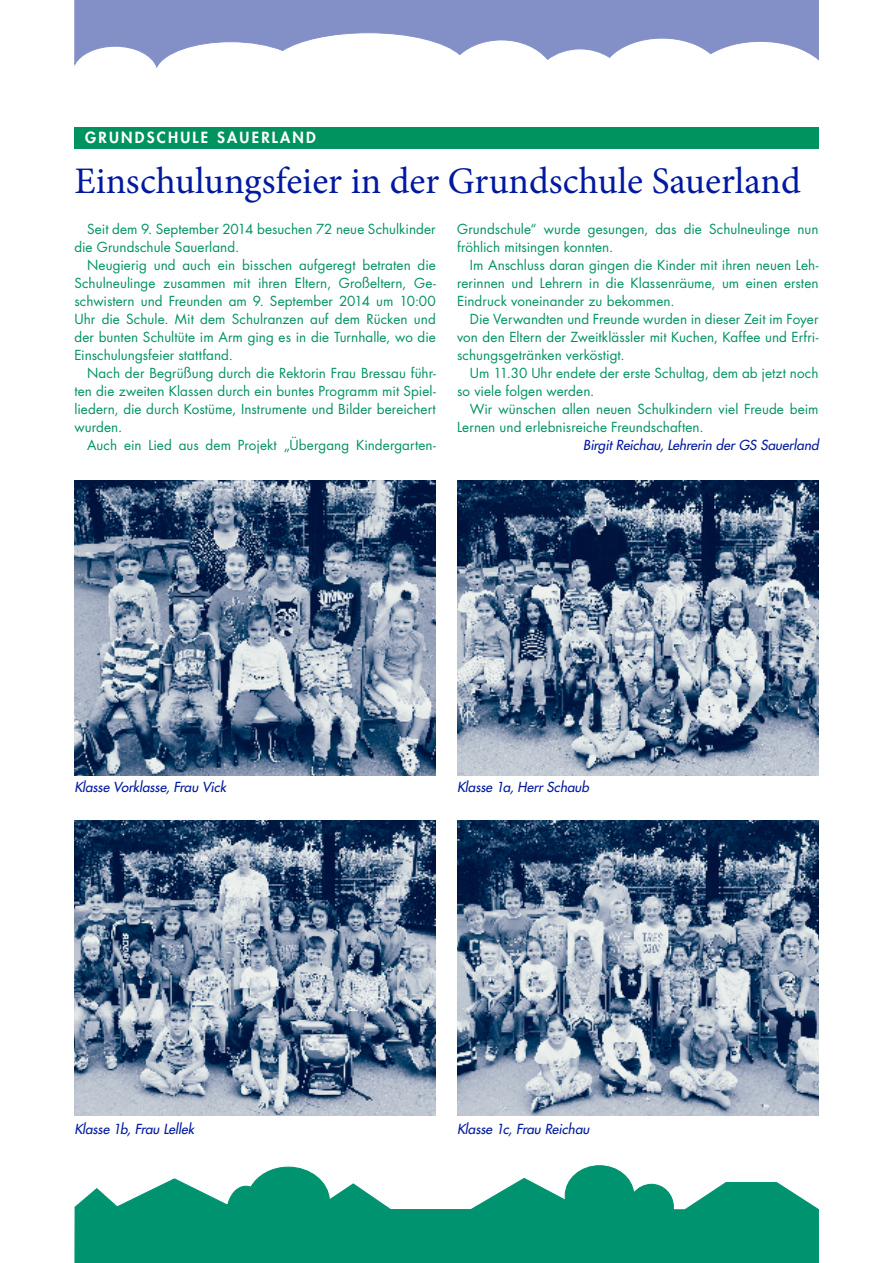
<style>
.page{position:relative;width:893px;height:1263px;background:#fff}
.page>*{position:absolute;margin:0;border:0;box-sizing:border-box;transform-origin:0 0}
.t1{font:37.5px "Minion Pro";color:#00199f}
.t2{font:800 15px "Futura";letter-spacing:.15em;color:#fff}
.t3{font:13.5px/18px "Futura";letter-spacing:.005em;color:#00935f}
.t4{font:italic 13.5px "Futura";letter-spacing:-.005em;color:#00199f}
</style>
<div class="page">
<svg style="left:74px;top:0;width:745px;height:68px"></svg>
<svg style="left:74px;top:1165px;width:745px;height:98px"></svg>
<div style="left:74px;top:128px;width:745px;height:21px;background:#00935f"></div>
<img style="left:74px;top:480px;width:362px;height:295px">
<img style="left:74px;top:820px;width:362px;height:295px">
<img style="left:457px;top:480px;width:362px;height:295px">
<img style="left:457px;top:820px;width:362px;height:295px">
<p class="t2" style="left:85px;top:128px;width:232px">GRUNDSCHULE SAUERLAND</p>
<h1 class="t1" style="left:74px;top:156px;width:728px">Einschulungsfeier in der Grundschule Sauerland</h1>
<p class="t3" style="left:74px;top:220px;width:363px;text-indent:13px">Seit dem 9. September 2014 besuchen 72 neue Schulkinder die Grundschule Sauerland.</p>
<p class="t3" style="left:74px;top:256px;width:363px;text-align:justify;text-indent:13px">Neugierig und auch ein bisschen aufgeregt betraten die Schulneulinge zusammen mit ihren Eltern, Großeltern, Ge&shy;schwistern und Freunden am 9. September 2014 um 10:00<br>Uhr die Schule. Mit dem Schulranzen auf dem Rücken und der bunten Schultüte im Arm ging es in die Turnhalle, wo die Einschulungsfeier stattfand.</p>
<p class="t3" style="left:74px;top:364px;width:363px;text-align:justify;text-indent:13px">Nach der Begrüßung durch die Rektorin Frau Bressau führ&shy;ten die zweiten Klassen durch ein buntes Programm mit Spiel&shy;liedern, die durch Kostüme, Instrumente und Bilder bereichert wurden.</p>
<p class="t3" style="left:87px;top:436px;width:350px">Auch ein Lied aus dem Projekt „Übergang Kindergarten-</p>
<p class="t3" style="left:457px;top:220px;width:363px">Grundschule“ wurde gesungen, das die Schulneulinge nun fröhlich mitsingen konnten.</p>
<p class="t3" style="left:457px;top:256px;width:363px;text-align:justify;text-indent:13px">Im Anschluss daran gingen die Kinder mit ihren neuen Leh&shy;rerinnen und Lehrern in die Klassenräume, um einen ersten Eindruck voneinander zu bekommen.</p>
<p class="t3" style="left:457px;top:310px;width:363px;text-align:justify;text-indent:13px">Die Verwandten und Freunde wurden in dieser Zeit im Foyer von den Eltern der Zweitklässler mit Kuchen, Kaffee und Erfri&shy;schungsgetränken verköstigt.</p>
<p class="t3" style="left:457px;top:364px;width:363px;text-indent:13px">Um 11.30 Uhr endete der erste Schultag, dem ab jetzt noch so viele folgen werden.</p>
<p class="t3" style="left:457px;top:400px;width:363px;text-indent:13px">Wir wünschen allen neuen Schulkindern viel Freude beim<br>Lernen und erlebnisreiche Freundschaften.</p>
<p class="t4" style="left:583px;top:436px;width:237px">Birgit Reichau, Lehrerin der GS Sauerland</p>
<p class="t4" style="left:74px;top:778px;width:153px">Klasse Vorklasse, Frau Vick</p>
<p class="t4" style="left:457px;top:778px;width:133px">Klasse 1a, Herr Schaub</p>
<p class="t4" style="left:74px;top:1120px;width:121px">Klasse 1b, Frau Lellek</p>
<p class="t4" style="left:457px;top:1120px;width:134px">Klasse 1c, Frau Reichau</p>
</div>
